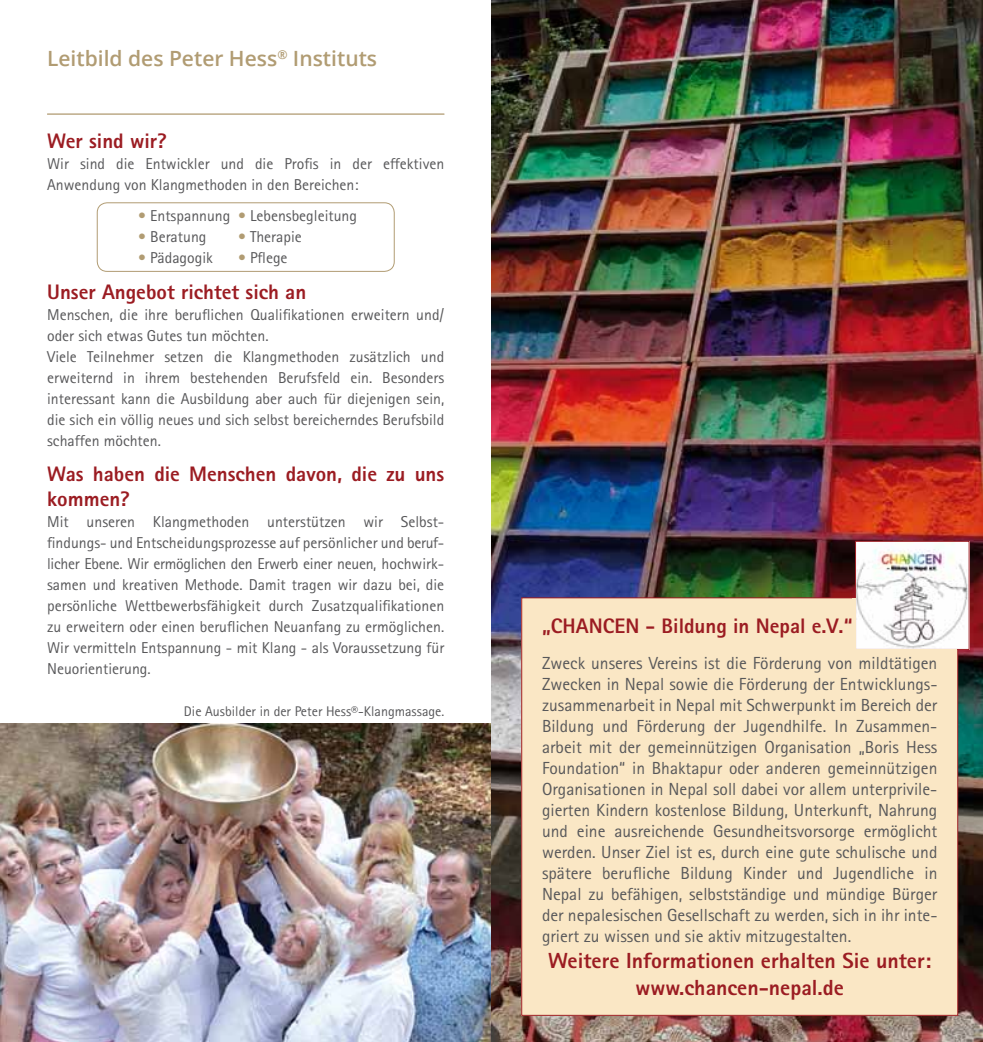
<style>
.page{position:relative;width:983px;height:1042px;background:#fff}
.page>*{position:absolute;margin:0;border:0;box-sizing:border-box;transform-origin:0 0}
.t1{font:800 21.88px/26.2px "Rotis Sans Serif Std";color:#9b1c22;text-align:center}
.t2{font:800 21px/25.2px "Rotis Sans Serif Std";color:#9b1c22}
.t3{font:600 21px "Open Sans";color:#b19c73}
.t4{font:17.5px/21px "Rotis Sans Serif Std";color:#58585a;text-align:justify}
.t5{font:15.75px/21px "Rotis Sans Serif Std";color:#58585a}
.t6{font:14px "Rotis Sans Serif Std";color:#58585a}
.s1{color:#b19c73}
</style>
<div class="page">
<img style="left:0;top:724px;width:491px;height:318px">
<hr style="left:47px;top:114px;width:397px;height:1px;background:#c0ae8e">
<div style="left:97px;top:202px;width:297px;height:70px;border:1px solid #b19c73;border-radius:10px"></div>
<img style="left:491px;top:0;width:491px;height:1042px">
<div style="left:521px;top:598px;width:436px;height:417px;background:#fae7c5"></div>
<img style="left:856px;top:543px;width:111px;height:105px">
<div style="left:854px;top:541px;width:115px;height:109px;border:1px solid #9b1c22"></div>
<hr style="left:852px;top:598px;width:3px;height:56px;background:#fae7c5">
<hr style="left:854px;top:649px;width:103px;height:3px;background:#fae7c5">
<h2 class="t3" style="left:47px;top:44px;width:331px">Leitbild des Peter Hess<sup>®</sup> Instituts</h2>
<h2 class="t2" style="left:47px;top:128px;width:121px">Wer sind wir?</h2>
<p class="t5" style="left:47px;top:153px;width:398px">Wir sind die Entwickler und die Profis in der effektiven<br>Anwendung von Klangmethoden in den Bereichen:</p>
<p class="t5" style="left:138px;top:205px;width:220px"><span class="s1">•</span> Entspannung <span class="s1">•</span> Lebensbegleitung</p>
<p class="t5" style="left:138px;top:226px;width:70px"><span class="s1">•</span> Beratung</p>
<p class="t5" style="left:238px;top:226px;width:65px"><span class="s1">•</span> Therapie</p>
<p class="t5" style="left:138px;top:247px;width:76px"><span class="s1">•</span> Pädagogik</p>
<p class="t5" style="left:238px;top:247px;width:51px"><span class="s1">•</span> Pflege</p>
<h2 class="t2" style="left:47px;top:278px;width:260px">Unser Angebot richtet sich an</h2>
<p class="t5" style="left:47px;top:304px;width:398px">Menschen, die ihre beruflichen Qualifikationen erweitern und/ oder sich etwas Gutes tun möchten.<br>Viele Teilnehmer setzen die Klangmethoden zusätzlich und erweiternd in ihrem bestehenden Berufsfeld ein. Besonders interessant kann die Ausbildung aber auch für diejenigen sein, die sich ein völlig neues und sich selbst bereicherndes Berufsbild schaffen möchten.</p>
<h2 class="t2" style="left:47px;top:461px;width:398px">Was haben die Menschen davon, die zu uns kommen?</h2>
<p class="t5" style="left:47px;top:511px;width:398px;text-align:justify">Mit unseren Klangmethoden unterstützen wir Selbst&shy;findungs- und Entscheidungsprozesse auf persönlicher und beruf&shy;licher Ebene. Wir ermöglichen den Erwerb einer neuen, hochwirk&shy;samen und kreativen Methode. Damit tragen wir dazu bei, die persönliche Wettbewerbsfähigkeit durch Zusatzqualifikationen zu erweitern oder einen beruflichen Neuanfang zu ermöglichen.<br>Wir vermitteln Entspannung - mit Klang - als Voraussetzung für Neuorientierung.</p>
<p class="t6" style="left:184px;top:703px;width:262px">Die Ausbilder in der Peter Hess®-Klangmassage.</p>
<h2 class="t2" style="left:542px;top:613px;width:312px">„CHANCEN - Bildung in Nepal e.V.“</h2>
<p class="t4" style="left:542px;top:652px;width:397px">Zweck unseres Vereins ist die Förderung von mildtätigen Zwecken in Nepal sowie die Förderung der Entwicklungs&shy;zusammenarbeit in Nepal mit Schwerpunkt im Bereich der Bildung und Förderung der Jugendhilfe. In Zusammen&shy;arbeit mit der gemeinnützigen Organisation „Boris Hess Foundation“ in Bhaktapur oder anderen gemeinnützigen Organisationen in Nepal soll dabei vor allem unterprivile&shy;gierten Kindern kostenlose Bildung, Unterkunft, Nahrung und eine ausreichende Gesundheitsvorsorge ermöglicht werden. Unser Ziel ist es, durch eine gute schulische und spätere berufliche Bildung Kinder und Jugendliche in Nepal zu befähigen, selbstständige und mündige Bürger der nepalesischen Gesellschaft zu werden, sich in ihr inte&shy;griert zu wissen und sie aktiv mitzugestalten.</p>
<h1 class="t1" style="left:548px;top:947px;width:384px">Weitere Informationen erhalten Sie unter: www.chancen-nepal.de</h1>
</div>
